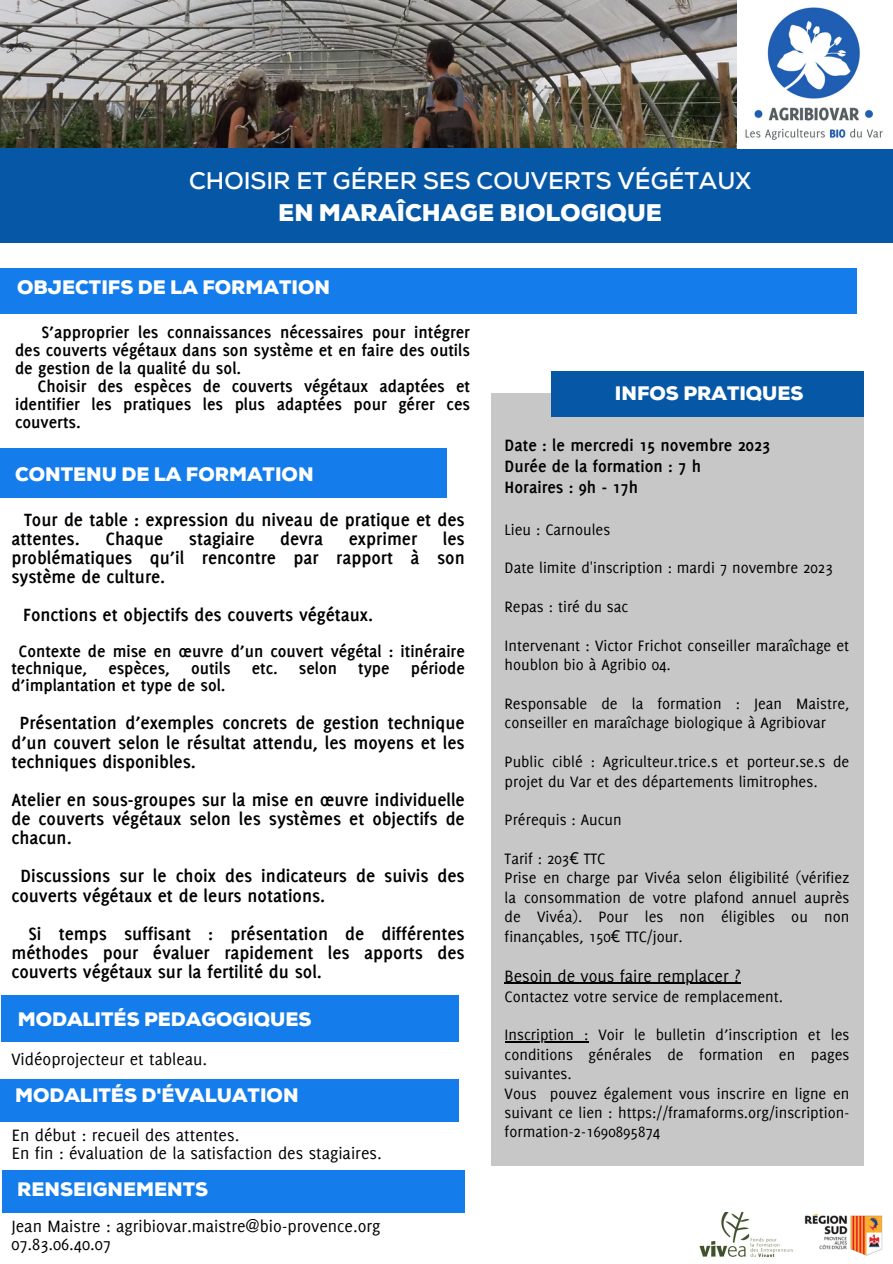
<style>
.page{position:relative;width:893px;height:1264px;background:#fff}
.page>*{position:absolute;margin:0;border:0;box-sizing:border-box;transform-origin:0 0}
.t1{font:700 24px "Nexa";color:#fff}
.t2{font:900 24px "Nexa";color:#fff}
.t3{font:900 19.5px "Nexa";color:#fff}
.t4{font:700 19.35px/19px "Delicious";color:#000;text-align:justify}
.t5{font:700 18px/18px "Delicious";color:#000;text-align:justify}
.t6{font:18px "Delicious";color:#000}
.t7{font:700 17.85px/16.8px "Delicious";color:#000;text-align:justify}
.t8{font:16.5px/19.4px "Delicious";color:#000}
.s1{font-family:"Noto Sans"}
</style>
<div class="page">
<img style="left:0;top:0;width:737px;height:149px">
<div style="left:0;top:149px;width:892px;height:94px;background:#0658a6"></div>
<div style="left:0;top:268px;width:856px;height:46px;background:#147deb"></div>
<div style="left:490px;top:393px;width:373px;height:772px;background:#c8c7c8"></div>
<div style="left:551px;top:371px;width:312px;height:45px;background:#0658a6"></div>
<img style="left:804px;top:1213px;width:79px;height:43px">
<img style="left:699px;top:1212px;width:94px;height:46px">
<div style="left:0;top:448px;width:446px;height:49px;background:#147deb"></div>
<div style="left:0;top:1078px;width:458px;height:43px;background:#147deb"></div>
<img style="left:745px;top:7px;width:138px;height:133px">
<hr style="left:504px;top:982px;width:236px;height:2px;background:#000">
<hr style="left:504px;top:1041px;width:84px;height:1px;background:#000">
<div style="left:3px;top:1169px;width:462px;height:43px;background:#147deb"></div>
<div style="left:1px;top:995px;width:457px;height:46px;background:#147deb"></div>
<p class="t1" style="left:189px;top:166px;width:563px">CHOISIR ET GÉRER SES COUVERTS VÉGÉTAUX</p>
<p class="t2" style="left:278px;top:199px;width:385px">EN MARAÎCHAGE BIOLOGIQUE</p>
<p class="t3" style="left:17px;top:275px;width:314px">OBJECTIFS DE LA FORMATION</p>
<p class="t5" style="left:15px;top:323px;width:456px;text-indent:26px">S’approprier les connaissances nécessaires pour intégrer des couverts végétaux dans son système et en faire des outils de gestion de la qualité du sol.</p>
<p class="t5" style="left:15px;top:377px;width:456px;text-indent:22px">Choisir des espèces de couverts végétaux adaptées et identifier les pratiques les plus adaptées pour gérer ces couverts.</p>
<p class="t3" style="left:15px;top:463px;width:300px">CONTENU DE LA FORMATION</p>
<p class="t4" style="left:11px;top:510px;width:455px;text-indent:13px">Tour de table : expression du niveau de pratique et des attentes.</p>
<p class="t4" style="left:11px;top:529px;width:455px;text-indent:431px">les problématiques qu’il rencontre par rapport à son système de culture.</p>
<p class="t4" style="left:23px;top:605px;width:351px">Fonctions et objectifs des couverts végétaux.</p>
<p class="t7" style="left:11px;top:643px;width:455px;text-indent:7px">Contexte de mise en œuvre d’un couvert végétal : itinéraire technique, espèces, outils etc. selon type période d’implantation et type de sol.</p>
<p class="t4" style="left:11px;top:713px;width:455px;text-indent:8px">Présentation d’exemples concrets de gestion technique d’un couvert selon le résultat attendu, les moyens et les techniques disponibles.</p>
<p class="t4" style="left:11px;top:789px;width:455px">Atelier en sous-groupes sur la mise en œuvre individuelle de couverts végétaux selon les systèmes et objectifs de chacun.</p>
<p class="t4" style="left:11px;top:866px;width:455px;text-indent:9px">Discussions sur le choix des indicateurs de suivis des couverts végétaux et de leurs notations.</p>
<p class="t4" style="left:11px;top:923px;width:455px;text-indent:17px">Si temps suffisant : présentation de différentes méthodes pour évaluer rapidement les apports des couverts végétaux sur la fertilité du sol.</p>
<p class="t4" style="left:105px;top:529px;width:59px">Chaque</p>
<p class="t4" style="left:189px;top:529px;width:67px">stagiaire</p>
<p class="t4" style="left:280px;top:529px;width:45px">devra</p>
<p class="t4" style="left:349px;top:529px;width:70px">exprimer</p>
<p class="t3" style="left:18px;top:1007px;width:295px">MODALITÉS PEDAGOGIQUES</p>
<p class="t6" style="left:11px;top:1048px;width:197px">Vidéoprojecteur et tableau.</p>
<p class="t3" style="left:15px;top:1083px;width:285px">MODALITÉS D'ÉVALUATION</p>
<p class="t6" style="left:12px;top:1125px;width:229px">En début : recueil des attentes.</p>
<p class="t6" style="left:12px;top:1143px;width:371px">En fin : évaluation de la satisfaction des stagiaires.</p>
<p class="t3" style="left:17px;top:1177px;width:192px">RENSEIGNEMENTS</p>
<p class="t6" style="left:11px;top:1215px;width:370px">Jean Maistre : agribiovar.maistre@bio-provence.org</p>
<p class="t6" style="left:11px;top:1233px;width:101px">07.83.06.40.07</p>
<p class="t3" style="left:615px;top:382px;width:190px">INFOS PRATIQUES</p>
<p class="t5" style="left:504px;top:436px;width:267px">Date : le mercredi 15 novembre 2023</p>
<p class="t5" style="left:504px;top:457px;width:198px">Durée de la formation : 7 h</p>
<p class="t5" style="left:504px;top:478px;width:135px">Horaires : 9h - 17h</p>
<p class="t8" style="left:504px;top:519px;width:107px">Lieu : Carnoules</p>
<p class="t8" style="left:504px;top:558px;width:329px">Date limite d'inscription : mardi 7 novembre 2023</p>
<p class="t8" style="left:504px;top:597px;width:125px">Repas : tiré du sac</p>
<p class="t8" style="left:504px;top:635px;width:346px">Intervenant : Victor Frichot conseiller maraîchage et houblon bio à Agribio 04.</p>
<p class="t8" style="left:504px;top:693px;width:346px">Responsable de la formation : Jean Maistre, conseiller en maraîchage biologique à Agribiovar</p>
<p class="t8" style="left:504px;top:752px;width:346px">Public ciblé : Agriculteur.trice.s et porteur.se.s de projet du Var et des départements limitrophes.</p>
<p class="t8" style="left:504px;top:810px;width:119px">Prérequis : Aucun</p>
<p class="t8" style="left:504px;top:848px;width:102px">Tarif : 203<span class="s1">€</span> TTC</p>
<p class="t8" style="left:504px;top:868px;width:346px;text-align:justify">Prise en charge par Vivéa selon éligibilité (vérifiez la consommation de votre plafond annuel auprès de Vivéa). Pour les non éligibles ou non finançables, 150<span class="s1">€</span> TTC/jour.</p>
<p class="t6" style="left:504px;top:965px;width:237px">Besoin de vous faire remplacer ?</p>
<p class="t8" style="left:504px;top:986px;width:280px">Contactez votre service de remplacement.</p>
<p class="t8" style="left:504px;top:1025px;width:346px;text-align:justify">Inscription : Voir le bulletin d’inscription et les conditions générales de formation en pages suivantes.</p>
<p class="t8" style="left:504px;top:1083px;width:346px;text-align:justify">Vous pouvez également vous inscrire en ligne en suivant ce lien : https://framaforms.org/inscription&shy;formation-2-1690895874</p>
</div>
